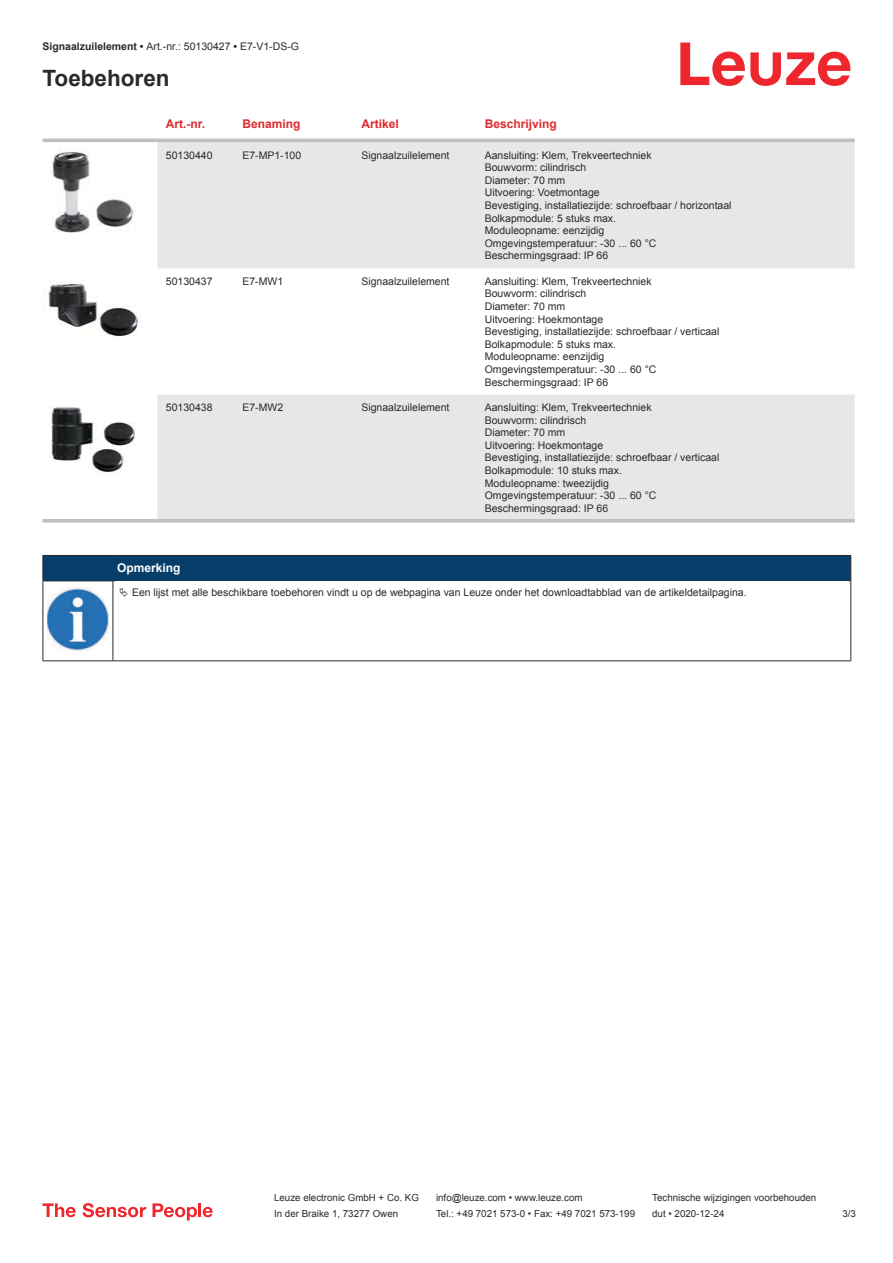
<style>
.page{position:relative;width:893px;height:1263px;background:#fff}
.page>*{position:absolute;margin:0;border:0;box-sizing:border-box;transform-origin:0 0}
.t1{font:700 22.5px "Arial";color:#2b292a}
.t2{font:700 12px "Arial";color:#db2a30}
.t3{font:700 12px "Arial";color:#fff}
.t4{font:10.5px/12.6px "Arial";color:#2b292a}
.t5{font:9.75px "Arial";color:#2b292a}
.s1{font-weight:700}
</style>
<div class="page">
<svg style="left:680px;top:43px;width:170px;height:43px"></svg>
<svg style="left:43px;top:138px;width:812px;height:385px"></svg>
<svg style="left:157px;top:142px;width:698px;height:377px;fill:#e6e7e9"></svg>
<hr style="left:43px;top:139px;width:114px;height:3px;background:#bdbfc1">
<hr style="left:157px;top:139px;width:77px;height:3px;background:#bdbfc1">
<hr style="left:234px;top:139px;width:119px;height:3px;background:#bdbfc1">
<hr style="left:353px;top:139px;width:123px;height:3px;background:#bdbfc1">
<hr style="left:476px;top:139px;width:379px;height:3px;background:#bdbfc1">
<hr style="left:43px;top:519px;width:114px;height:3px;background:#bdbfc1">
<hr style="left:157px;top:519px;width:77px;height:3px;background:#bdbfc1">
<hr style="left:234px;top:519px;width:119px;height:3px;background:#bdbfc1">
<hr style="left:353px;top:519px;width:123px;height:3px;background:#bdbfc1">
<hr style="left:476px;top:519px;width:379px;height:3px;background:#bdbfc1">
<img style="left:43px;top:146px;width:97px;height:93px">
<img style="left:43px;top:273px;width:97px;height:65px">
<img style="left:43px;top:399px;width:97px;height:78px">
<hr style="left:43px;top:581px;width:70px;height:1px;background:#2b292a">
<svg style="left:43px;top:555px;width:808px;height:26px"></svg>
<hr style="left:113px;top:581px;width:738px;height:1px;background:#2b292a">
<hr style="left:43px;top:581px;width:1px;height:75px;background:#2b292a">
<hr style="left:113px;top:581px;width:1px;height:75px;background:#2b292a">
<hr style="left:850px;top:581px;width:1px;height:75px;background:#2b292a">
<hr style="left:43px;top:660px;width:70px;height:1px;background:#2b292a">
<hr style="left:113px;top:660px;width:738px;height:1px;background:#2b292a">
<img style="left:47px;top:587px;width:61px;height:63px">
<svg style="left:43px;top:1203px;width:33px;height:14px"></svg>
<svg style="left:83px;top:1203px;width:63px;height:14px"></svg>
<svg style="left:153px;top:1203px;width:44px;height:17px"></svg>
<hr style="left:198px;top:1203px;width:3px;height:14px;background:#ed272d">
<svg style="left:203px;top:1207px;width:10px;height:10px"></svg>
<p class="t4" style="left:43px;top:41px;width:258px"><span class="s1">Signaalzuilelement •</span> Art.-nr.: 50130427 <span class="s1">•</span> E7-V1-DS-G</p>
<h1 class="t1" style="left:43px;top:69px;width:129px">Toebehoren</h1>
<p class="t2" style="left:166px;top:119px;width:41px">Art.-nr.</p>
<p class="t2" style="left:242px;top:119px;width:60px">Benaming</p>
<p class="t2" style="left:361px;top:119px;width:39px">Artikel</p>
<p class="t2" style="left:485px;top:119px;width:74px">Beschrijving</p>
<p class="t4" style="left:166px;top:150px;width:48px">50130440</p>
<p class="t4" style="left:242px;top:150px;width:60px">E7-MP1-100</p>
<p class="t4" style="left:361px;top:150px;width:90px">Signaalzuilelement</p>
<p class="t4" style="left:485px;top:150px;width:248px">Aansluiting: Klem, Trekveertechniek<br>Bouwvorm: cilindrisch<br>Diameter: 70 mm<br>Uitvoering: Voetmontage<br>Bevestiging, installatiezijde: schroefbaar / horizontaal<br>Bolkapmodule: 5 stuks max.<br>Moduleopname: eenzijdig<br>Omgevingstemperatuur: -30 ... 60 °C<br>Beschermingsgraad: IP 66</p>
<p class="t4" style="left:166px;top:276px;width:48px">50130437</p>
<p class="t4" style="left:242px;top:276px;width:42px">E7-MW1</p>
<p class="t4" style="left:361px;top:276px;width:90px">Signaalzuilelement</p>
<p class="t4" style="left:485px;top:276px;width:236px">Aansluiting: Klem, Trekveertechniek<br>Bouwvorm: cilindrisch<br>Diameter: 70 mm<br>Uitvoering: Hoekmontage<br>Bevestiging, installatiezijde: schroefbaar / verticaal<br>Bolkapmodule: 5 stuks max.<br>Moduleopname: eenzijdig<br>Omgevingstemperatuur: -30 ... 60 °C<br>Beschermingsgraad: IP 66</p>
<p class="t4" style="left:166px;top:402px;width:48px">50130438</p>
<p class="t4" style="left:242px;top:402px;width:42px">E7-MW2</p>
<p class="t4" style="left:361px;top:402px;width:90px">Signaalzuilelement</p>
<p class="t4" style="left:485px;top:402px;width:236px">Aansluiting: Klem, Trekveertechniek<br>Bouwvorm: cilindrisch<br>Diameter: 70 mm<br>Uitvoering: Hoekmontage<br>Bevestiging, installatiezijde: schroefbaar / verticaal<br>Bolkapmodule: 10 stuks max.<br>Moduleopname: tweezijdig<br>Omgevingstemperatuur: -30 ... 60 °C<br>Beschermingsgraad: IP 66</p>
<p class="t3" style="left:117px;top:563px;width:65px">Opmerking</p>
<p class="t4" style="left:132px;top:587px;width:616px">Een lijst met alle beschikbare toebehoren vindt u op de webpagina van Leuze onder het downloadtabblad van de artikeldetailpagina.</p>
<p class="t5" style="left:274px;top:1194px;width:146px">Leuze electronic GmbH + Co. KG</p>
<p class="t5" style="left:436px;top:1194px;width:148px">info@leuze.com • www.leuze.com</p>
<p class="t5" style="left:652px;top:1194px;width:166px">Technische wijzigingen voorbehouden</p>
<p class="t5" style="left:274px;top:1210px;width:126px">In der Braike 1, 73277 Owen</p>
<p class="t5" style="left:436px;top:1210px;width:201px">Tel.: +49 7021 573-0 • Fax: +49 7021 573-199</p>
<p class="t5" style="left:652px;top:1210px;width:74px">dut • 2020-12-24</p>
<p class="t5" style="left:842px;top:1210px;width:15px">3 /3</p>
</div>
